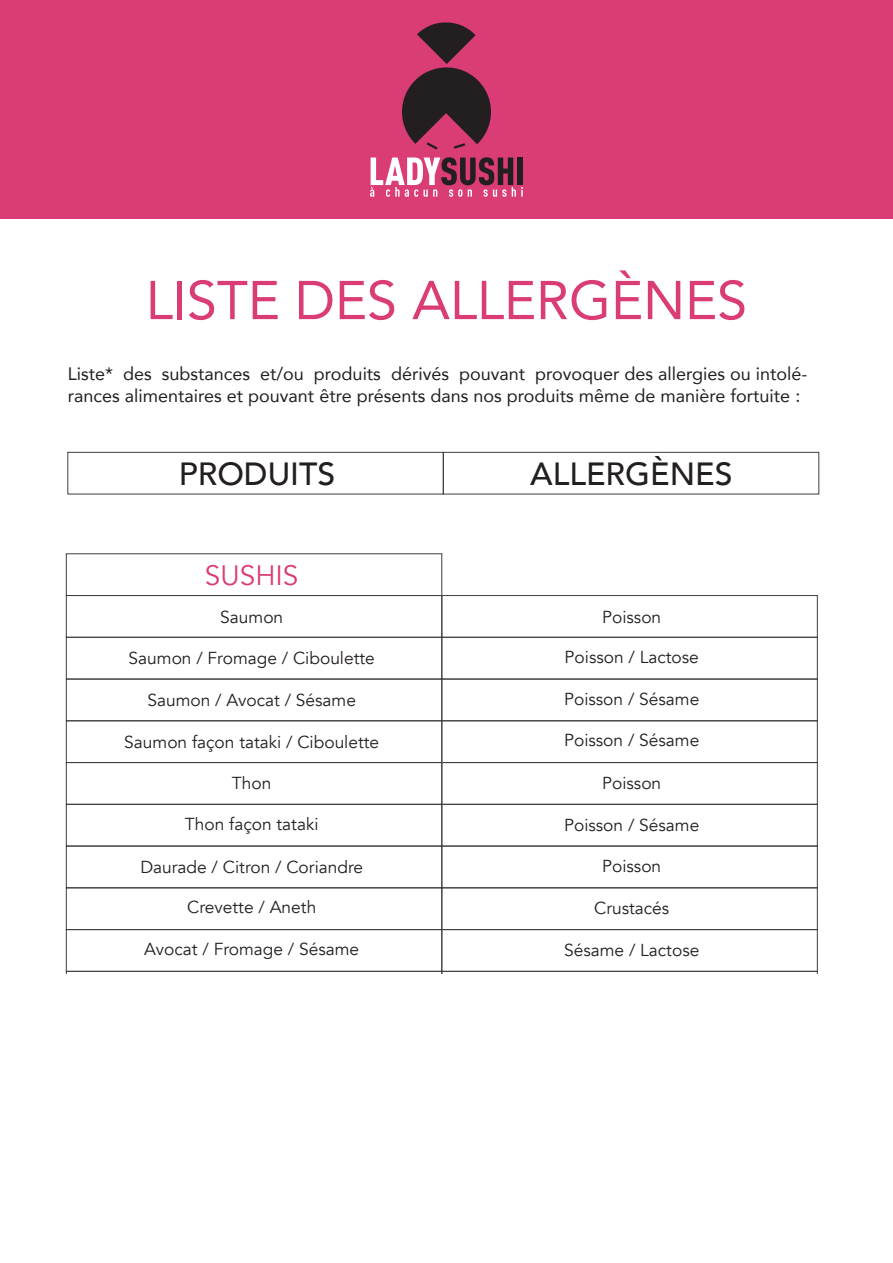
<style>
.page{position:relative;width:893px;height:1263px;background:#fff}
.page>*{position:absolute;margin:0;border:0;box-sizing:border-box;transform-origin:0 0}
.t1{font:54px "Avenir";color:#da3c75}
.t2{font:500 31.95px "Avenir";color:#231f20}
.t3{font:28.05px "Avenir";color:#da3c75}
.t4{font:18px/21.6px "Avenir";color:#231f20}
.t5{font:17.4px "Avenir";color:#231f20}
</style>
<div class="page">
<div style="left:0;top:0;width:893px;height:219px;background:#da3c75"></div>
<svg style="left:402px;top:22px;width:89px;height:128px"></svg>
<svg style="left:370px;top:157px;width:153px;height:40px"></svg>
<div style="left:517px;top:158px;width:6px;height:27px;background:#231f20"></div>
<div style="left:67px;top:452px;width:377px;height:42px;border:1px solid #3e3e3f"></div>
<div style="left:443px;top:452px;width:376px;height:42px;border:1px solid #3e3e3f"></div>
<div style="left:66px;top:553px;width:376px;height:43px;border:1px solid #3e3e3f"></div>
<div style="left:66px;top:595px;width:376px;height:43px;border:1px solid #3e3e3f"></div>
<div style="left:441px;top:595px;width:377px;height:43px;border:1px solid #3e3e3f"></div>
<div style="left:66px;top:637px;width:376px;height:42px;border:1px solid #3e3e3f"></div>
<div style="left:441px;top:637px;width:377px;height:42px;border:1px solid #3e3e3f"></div>
<div style="left:66px;top:678px;width:376px;height:43px;border:1px solid #3e3e3f"></div>
<div style="left:441px;top:678px;width:377px;height:43px;border:1px solid #3e3e3f"></div>
<div style="left:66px;top:720px;width:376px;height:43px;border:1px solid #3e3e3f"></div>
<div style="left:441px;top:720px;width:377px;height:43px;border:1px solid #3e3e3f"></div>
<div style="left:66px;top:762px;width:376px;height:43px;border:1px solid #3e3e3f"></div>
<div style="left:441px;top:762px;width:377px;height:43px;border:1px solid #3e3e3f"></div>
<div style="left:66px;top:804px;width:376px;height:42px;border:1px solid #3e3e3f"></div>
<div style="left:441px;top:804px;width:377px;height:42px;border:1px solid #3e3e3f"></div>
<div style="left:66px;top:845px;width:376px;height:43px;border:1px solid #3e3e3f"></div>
<div style="left:441px;top:845px;width:377px;height:43px;border:1px solid #3e3e3f"></div>
<div style="left:66px;top:887px;width:376px;height:43px;border:1px solid #3e3e3f"></div>
<div style="left:441px;top:887px;width:377px;height:43px;border:1px solid #3e3e3f"></div>
<div style="left:66px;top:929px;width:376px;height:43px;border:1px solid #3e3e3f"></div>
<div style="left:441px;top:929px;width:377px;height:43px;border:1px solid #3e3e3f"></div>
<svg style="left:66px;top:971px;width:752px;height:3px"></svg>
<h1 class="t1" style="left:146px;top:257px;width:603px">LISTE DES ALLERGÈNES</h1>
<p class="t4" style="left:68px;top:363px;width:741px">Liste* des substances et/ou produits dérivés pouvant provoquer des allergies ou intolé&shy;rances alimentaires et pouvant être présents dans nos produits même de manière fortuite :</p>
<h2 class="t2" style="left:179px;top:446px;width:158px">PRODUITS</h2>
<h2 class="t2" style="left:530px;top:446px;width:204px">ALLERGÈNES</h2>
<h3 class="t3" style="left:205px;top:558px;width:95px">SUSHIS</h3>
<p class="t5" style="left:220px;top:607px;width:64px">Saumon</p>
<p class="t5" style="left:602px;top:606px;width:61px">Poisson</p>
<p class="t5" style="left:129px;top:647px;width:248px">Saumon / Fromage / Ciboulette</p>
<p class="t5" style="left:565px;top:647px;width:136px">Poisson / Lactose</p>
<p class="t5" style="left:147px;top:689px;width:210px">Saumon / Avocat / Sésame</p>
<p class="t5" style="left:564px;top:689px;width:137px">Poisson / Sésame</p>
<p class="t5" style="left:124px;top:731px;width:256px">Saumon façon tataki / Ciboulette</p>
<p class="t5" style="left:564px;top:730px;width:137px">Poisson / Sésame</p>
<p class="t5" style="left:232px;top:773px;width:41px">Thon</p>
<p class="t5" style="left:602px;top:773px;width:61px">Poisson</p>
<p class="t5" style="left:185px;top:814px;width:135px">Thon façon tataki</p>
<p class="t5" style="left:564px;top:814px;width:137px">Poisson / Sésame</p>
<p class="t5" style="left:140px;top:856px;width:224px">Daurade / Citron / Coriandre</p>
<p class="t5" style="left:187px;top:897px;width:131px">Crevette / Aneth</p>
<p class="t5" style="left:144px;top:938px;width:216px">Avocat / Fromage / Sésame</p>
<p class="t5" style="left:602px;top:856px;width:61px">Poisson</p>
<p class="t5" style="left:594px;top:898px;width:77px">Crustacés</p>
<p class="t5" style="left:564px;top:940px;width:137px">Sésame / Lactose</p>
</div>
